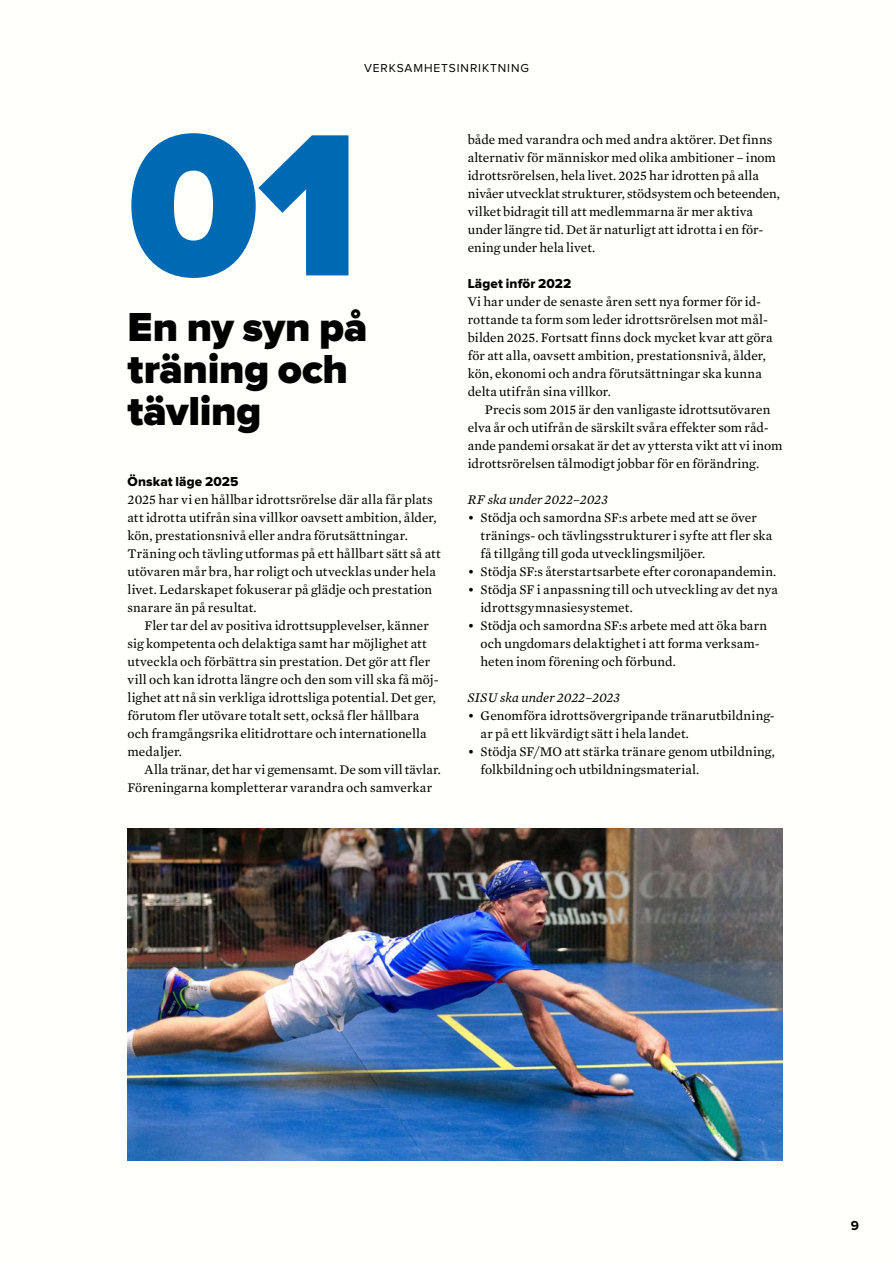
<style>
.page{position:relative;width:893px;height:1263px;background:#fff}
.page>*{position:absolute;margin:0;border:0;box-sizing:border-box;transform-origin:0 0}
.t1{font:900 210px "Proxima Nova";color:#0069b4}
.t2{font:900 42px/42px "Proxima Nova";letter-spacing:-.005em;color:#000}
.t3{font:13.5px/18px "Mercury Text G2";letter-spacing:.005em;color:#000}
.t4{font:italic 13.5px "Mercury Text G2";letter-spacing:.005em;color:#000}
.t5{font:13.5px "Proxima Nova Extrabld";letter-spacing:.01em;color:#000}
.t6{font:700 13.5px "Proxima Nova";color:#000}
.t7{font:12px "Proxima Nova";letter-spacing:.075em;color:#000}
</style>
<div class="page">
<img style="left:128px;top:828px;width:654px;height:333px">
<p class="t7" style="left:364px;top:63px;width:166px">VERKSAMHETSINRIKTNING</p>
<h1 class="t1" style="left:128px;top:109px;width:234px">01</h1>
<h2 class="t2" style="left:128px;top:308px;width:242px">En ny syn på träning och tävling</h2>
<p class="t5" style="left:128px;top:475px;width:112px">Önskat läge 2025</p>
<p class="t3" style="left:128px;top:491px;width:315px">2025 har vi en hållbar idrottsrörelse där alla får plats att idrotta utifrån sina villkor oavsett ambition, ålder, kön, prestationsnivå eller andra förutsättningar.<br>Träning och tävling utformas på ett hållbart sätt så att utövaren mår bra, har roligt och utvecklas under hela livet. Ledarskapet fokuserar på glädje och prestation snarare än på resultat.</p>
<p class="t3" style="left:128px;top:617px;width:313px;text-indent:17px">Fler tar del av positiva idrottsupplevelser, känner sig kompetenta och delaktiga samt har möjlighet att utveckla och förbättra sin prestation. Det gör att fler vill och kan idrotta längre och den som vill ska få möj&shy;lighet att nå sin verkliga idrottsliga potential. Det ger, förutom fler utövare totalt sett, också fler hållbara och framgångsrika elitidrottare och internationella medaljer.</p>
<p class="t3" style="left:128px;top:760px;width:315px;text-indent:17px">Alla tränar, det har vi gemensamt. De som vill tävlar.<br>Föreningarna kompletterar varandra och samverkar</p>
<p class="t3" style="left:468px;top:130px;width:314px">både med varandra och med andra aktörer. Det finns alternativ för människor med olika ambitioner – inom idrottsrörelsen, hela livet. 2025 har idrotten på alla nivåer utvecklat strukturer, stödsystem och beteenden, vilket bidragit till att medlemmarna är mer aktiva under längre tid. Det är naturligt att idrotta i en för&shy;ening under hela livet.</p>
<p class="t5" style="left:468px;top:277px;width:105px">Läget inför 2022</p>
<p class="t3" style="left:468px;top:292px;width:306px">Vi har under de senaste åren sett nya former för id&shy;rottande ta form som leder idrottsrörelsen mot mål&shy;bilden 2025. Fortsatt finns dock mycket kvar att göra för att alla, oavsett ambition, prestationsnivå, ålder, kön, ekonomi och andra förutsättningar ska kunna delta utifrån sina villkor.</p>
<p class="t3" style="left:468px;top:400px;width:316px;text-indent:17px">Precis som 2015 är den vanligaste idrottsutövaren elva år och utifrån de särskilt svåra effekter som råd&shy;ande pandemi orsakat är det av yttersta vikt att vi inom idrottsrörelsen tålmodigt jobbar för en förändring.</p>
<p class="t4" style="left:468px;top:491px;width:142px">RF ska under 2022–2023</p>
<p class="t3" style="left:480px;top:508px;width:293px;text-indent:-13px">• Stödja och samordna SF:s arbete med att se över tränings- och tävlingsstrukturer i syfte att fler ska få tillgång till goda utvecklingsmiljöer.</p>
<p class="t3" style="left:468px;top:562px;width:310px">• Stödja SF:s återstartsarbete efter coronapandemin.</p>
<p class="t3" style="left:480px;top:580px;width:299px;text-indent:-13px">• Stödja SF i anpassning till och utveckling av det nya idrottsgymnasiesystemet.</p>
<p class="t3" style="left:480px;top:616px;width:288px;text-indent:-13px">• Stödja och samordna SF:s arbete med att öka barn och ungdomars delaktighet i att forma verksam&shy;heten inom förening och förbund.</p>
<p class="t4" style="left:468px;top:689px;width:154px">SISU ska under 2022–2023</p>
<p class="t3" style="left:480px;top:706px;width:296px;text-indent:-13px">• Genomföra idrottsövergripande tränarutbildning&shy;ar på ett likvärdigt sätt i hela landet.</p>
<p class="t3" style="left:480px;top:742px;width:296px;text-indent:-13px">• Stödja SF/MO att stärka tränare genom utbildning, folkbildning och utbildningsmaterial.</p>
<p class="t6" style="left:851px;top:1219px;width:10px">9</p>
</div>
